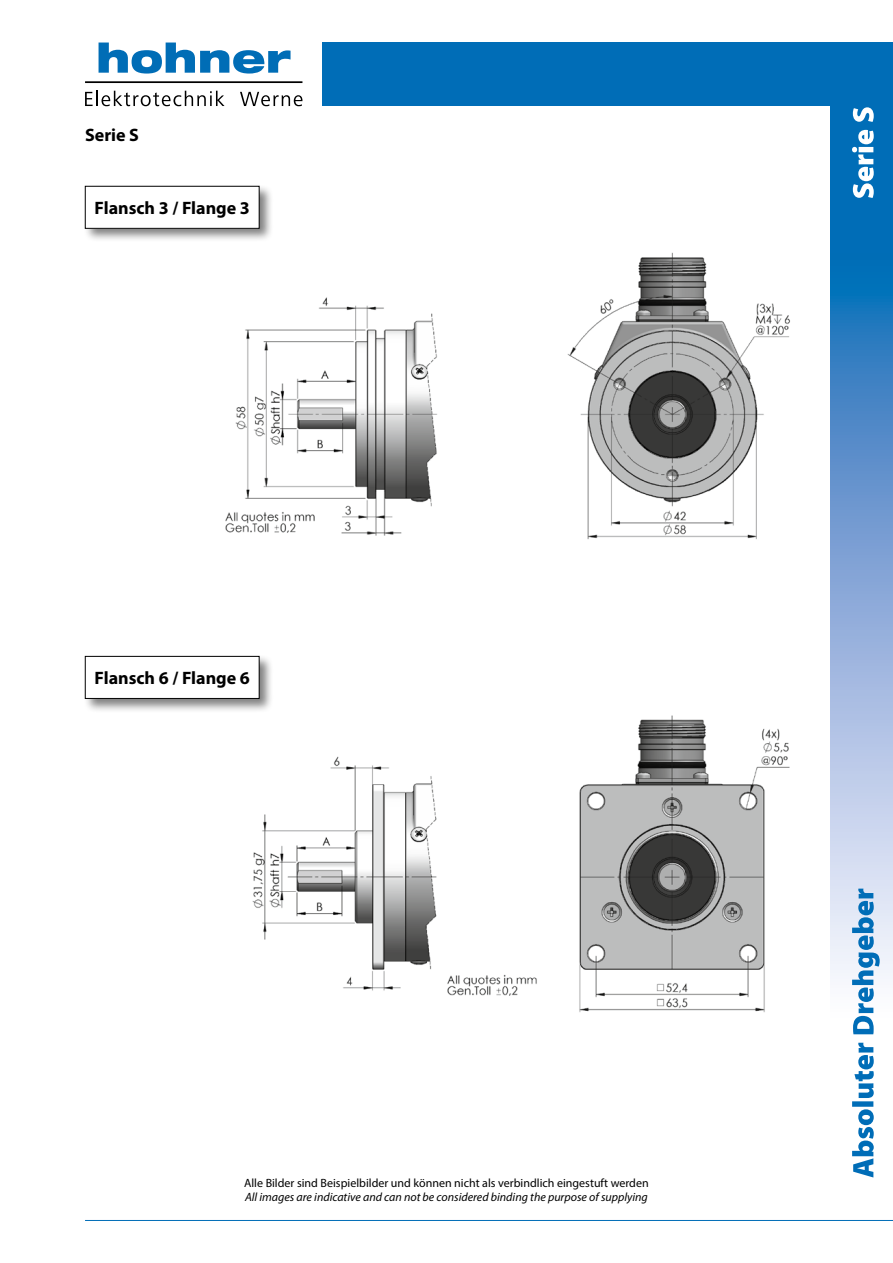
<style>
.page{position:relative;width:893px;height:1263px;background:#fff}
.page>*{position:absolute;margin:0;border:0;box-sizing:border-box;transform-origin:0 0}
.t1{font:700 18px "Myriad Pro";color:#000}
.t2{font:12px "Myriad Pro";color:#000}
.t3{font:italic 12px "Myriad Pro";color:#000}
</style>
<div class="page">
<div style="left:323px;top:43px;width:570px;height:63px;background:#006db7"></div>
<div style="left:830px;top:43px;width:63px;height:211px;background:#006db7"></div>
<svg style="left:830px;top:254px;width:63px;height:725px;background:#83aad8"></svg>
<hr style="left:85px;top:1220px;width:808px;height:1px;background:#006db7">
<svg style="left:852px;top:107px;width:22px;height:91px"></svg>
<svg style="left:852px;top:889px;width:28px;height:288px"></svg>
<svg style="left:99px;top:43px;width:192px;height:31px"></svg>
<svg style="left:85px;top:91px;width:140px;height:15px"></svg>
<svg style="left:240px;top:92px;width:62px;height:14px"></svg>
<hr style="left:85px;top:81px;width:217px;height:2px;background:#000">
<img style="left:225px;top:252px;width:565px;height:288px">
<img style="left:252px;top:715px;width:538px;height:298px">
<div style="left:83px;top:184px;width:191px;height:59px;background:#000;opacity:.5"></div>
<div style="left:85px;top:186px;width:174px;height:42px;background:#fff"></div>
<div style="left:85px;top:186px;width:174px;height:43px;border:1px solid #000"></div>
<div style="left:83px;top:654px;width:191px;height:59px;background:#000;opacity:.5"></div>
<div style="left:85px;top:656px;width:174px;height:42px;background:#fff"></div>
<div style="left:85px;top:656px;width:174px;height:43px;border:1px solid #000"></div>
<h1 class="t1" style="left:85px;top:123px;width:55px">Serie S</h1>
<h1 class="t1" style="left:94px;top:196px;width:157px">Flansch 3 / Flange 3</h1>
<h1 class="t1" style="left:94px;top:666px;width:157px">Flansch 6 / Flange 6</h1>
<p class="t2" style="left:244px;top:1175px;width:406px">Alle Bilder sind Beispielbilder und können nicht als verbindlich eingestuft werden</p>
<p class="t3" style="left:245px;top:1189px;width:404px">All images are indicative and can not be considered binding the purpose of supplying</p>
</div>
